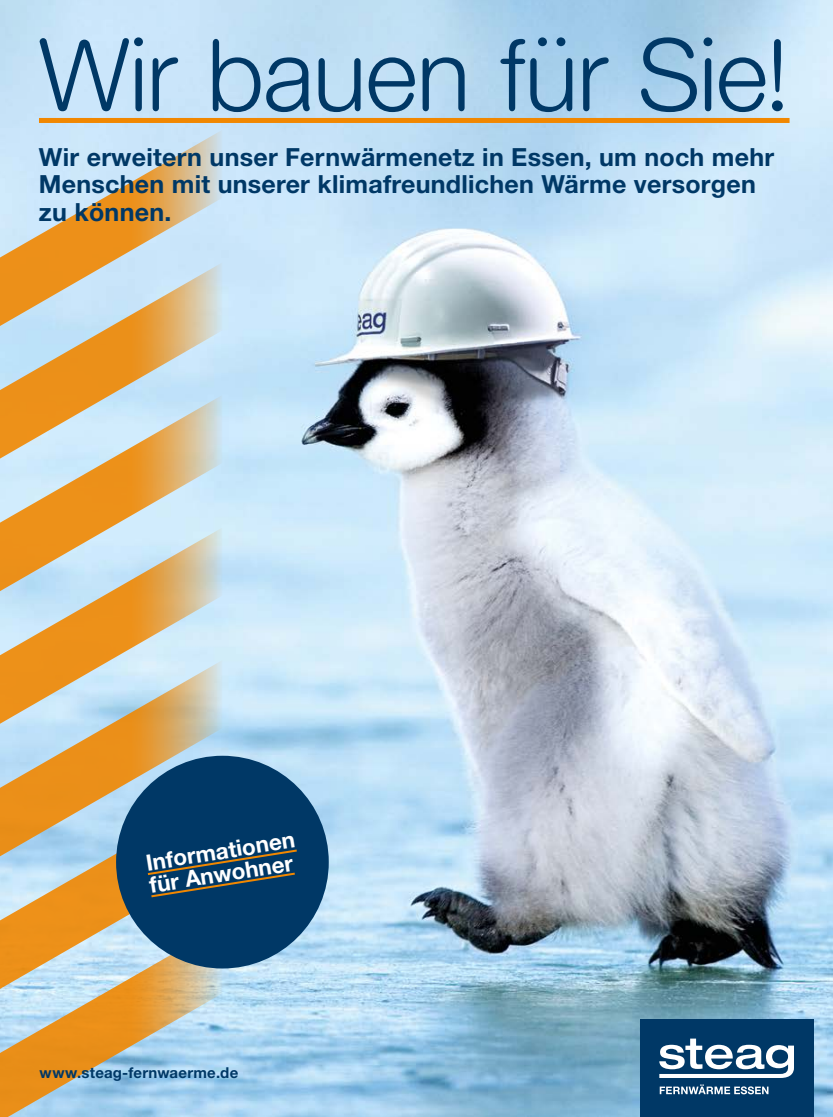
<style>
.page{position:relative;width:833px;height:1117px;background:#fff}
.page>*{position:absolute;margin:0;border:0;box-sizing:border-box;transform-origin:0 0}
.t1{font:300 100px "Steag Light Rounded";letter-spacing:-.01em;color:#003866}
.t2{font:700 25px/27.5px "Helvetica Neue LT Std";letter-spacing:.01em;color:#003866}
.t3{font:700 22.5px/22.5px "Helvetica Neue LT Std";color:#fff}
.t4{font:700 15px "Helvetica Neue LT Std";letter-spacing:.015em;color:#003866}
</style>
<div class="page">
<img style="left:0;top:0;width:833px;height:1116px">
<svg style="left:0;top:597px;width:222px;height:63px;background:#dcbd8b"></svg>
<svg style="left:0;top:660px;width:222px;height:132px;background:#d4bb90"></svg>
<svg style="left:0;top:792px;width:141px;height:133px;background:#d0b586"></svg>
<svg style="left:0;top:925px;width:222px;height:191px;background:#c7bb9c"></svg>
<svg style="left:0;top:464px;width:222px;height:133px;background:#d8c29a"></svg>
<svg style="left:0;top:332px;width:222px;height:132px;background:#d7c19a"></svg>
<svg style="left:0;top:130px;width:222px;height:202px;background:#d5c9af"></svg>
<div style="left:639px;top:1018px;width:174px;height:98px;background:#003866"></div>
<svg style="left:659px;top:1038px;width:135px;height:39px"></svg>
<svg style="left:659px;top:1084px;width:109px;height:9px"></svg>
<div style="left:39px;top:118px;width:750px;height:5px;background:#f18700"></div>
<div style="left:116px;top:755px;width:213px;height:213px;background:#003866;border-radius:50%"></div>
<svg style="left:147px;top:849px;width:150px;height:49px"></svg>
<h1 class="t1" style="left:39px;top:13px;width:752px">Wir bauen für Sie!</h1>
<p class="t2" style="left:39px;top:142px;width:736px">Wir erweitern unser Fernwärmenetz in Essen, um noch mehr<br>Menschen mit unserer klimafreundlichen Wärme versorgen zu können.</p>
<p class="t3" style="left:144px;top:851px;width:152px;rotate:-9deg">Informationen für Anwohner</p>
<p class="t4" style="left:40px;top:1063px;width:200px">www.steag-fernwaerme.de</p>
</div>
